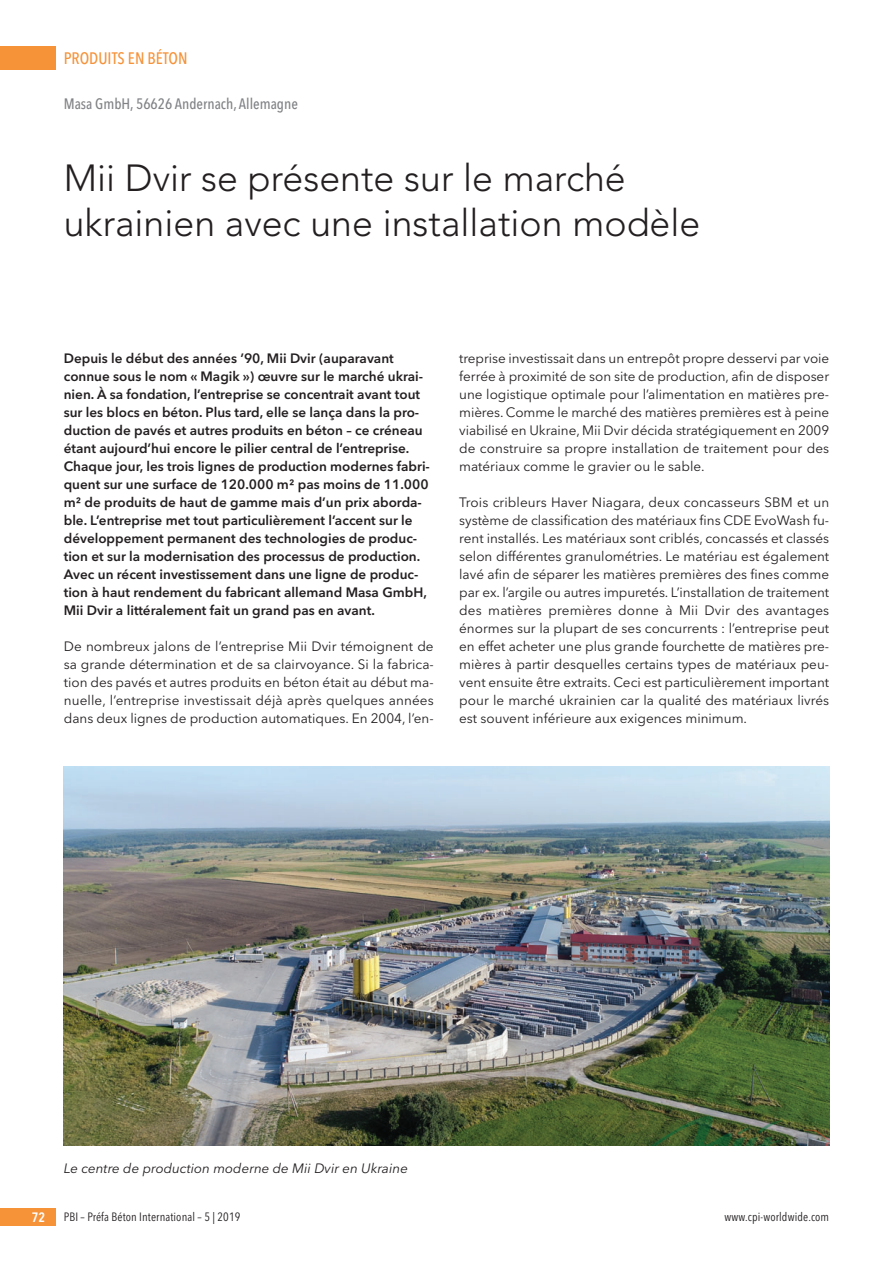
<style>
.page{position:relative;width:893px;height:1263px;background:#fff}
.page>*{position:absolute;margin:0;border:0;box-sizing:border-box;transform-origin:0 0}
.t1{font:300 37.5px/45px "Avenir";color:#231f20}
.t2{font:500 16.5px "Avenir Next Condensed";color:#f69238}
.t3{font:500 15px "Avenir Next Condensed";color:#808285}
.t4{font:13.5px/18px "Avenir Next";color:#231f20;text-align:justify}
.t5{font:600 13.5px/18px "Avenir Next";color:#231f20}
.t6{font:italic 13.5px "Avenir Next";color:#231f20}
.t7{font:600 13.5px "Avenir Next Condensed";color:#fff}
.t8{font:12px "Avenir Next Condensed";letter-spacing:.01em;color:#231f20}
</style>
<div class="page">
<img style="left:64px;top:766px;width:765px;height:379px">
<div style="left:0;top:47px;width:55px;height:23px;background:#f69238"></div>
<div style="left:0;top:1208px;width:55px;height:18px;background:#f69238"></div>
<p class="t2" style="left:64px;top:51px;width:125px">PRODUITS EN BÉTON</p>
<p class="t3" style="left:64px;top:97px;width:236px">Masa GmbH, 56626 Andernach, Allemagne</p>
<h1 class="t1" style="left:64px;top:158px;width:638px">Mii Dvir se présente sur le marché ukrainien avec une installation modèle</h1>
<p class="t5" style="left:64px;top:350px;width:368px">Depuis le début des années ’90, Mii Dvir (auparavant connue sous le nom « Magik ») œuvre sur le marché ukrai&shy;nien. À sa fondation, l’entreprise se concentrait avant tout sur les blocs en béton. Plus tard, elle se lança dans la pro&shy;duction de pavés et autres produits en béton – ce créneau étant aujourd’hui encore le pilier central de l’entreprise.<br>Chaque jour, les trois lignes de production modernes fabri&shy;quent sur une surface de 120.000 m² pas moins de 11.000 m² de produits de haut de gamme mais d’un prix aborda&shy;ble. L’entreprise met tout particulièrement l’accent sur le développement permanent des technologies de produc&shy;tion et sur la modernisation des processus de production.<br>Avec un récent investissement dans une ligne de produc&shy;tion à haut rendement du fabricant allemand Masa GmbH, Mii Dvir a littéralement fait un grand pas en avant.</p>
<p class="t4" style="left:64px;top:638px;width:371px">De nombreux jalons de l’entreprise Mii Dvir témoignent de sa grande détermination et de sa clairvoyance. Si la fabrica&shy;tion des pavés et autres produits en béton était au début ma&shy;nuelle, l’entreprise investissait déjà après quelques années dans deux lignes de production automatiques. En 2004, l’en-</p>
<p class="t4" style="left:459px;top:350px;width:371px">treprise investissait dans un entrepôt propre desservi par voie ferrée à proximité de son site de production, afin de disposer une logistique optimale pour l’alimentation en matières pre&shy;mières. Comme le marché des matières premières est à peine viabilisé en Ukraine, Mii Dvir décida stratégiquement en 2009 de construire sa propre installation de traitement pour des matériaux comme le gravier ou le sable.</p>
<p class="t4" style="left:459px;top:494px;width:371px">Trois cribleurs Haver Niagara, deux concasseurs SBM et un système de classification des matériaux fins CDE EvoWash fu&shy;rent installés. Les matériaux sont criblés, concassés et classés selon différentes granulométries. Le matériau est également lavé afin de séparer les matières premières des fines comme par ex. l’argile ou autres impuretés. L’installation de traitement des matières premières donne à Mii Dvir des avantages énormes sur la plupart de ses concurrents : l’entreprise peut en effet acheter une plus grande fourchette de matières pre&shy;mières à partir desquelles certains types de matériaux peu&shy;vent ensuite être extraits. Ceci est particulièrement important pour le marché ukrainien car la qualité des matériaux livrés est souvent inférieure aux exigences minimum.</p>
<p class="t6" style="left:64px;top:1162px;width:346px">Le centre de production moderne de Mii Dvir en Ukraine</p>
<p class="t7" style="left:32px;top:1209px;width:15px">72</p>
<p class="t8" style="left:64px;top:1209px;width:178px">PBI – Préfa Béton International – 5 | 2019</p>
<p class="t8" style="left:725px;top:1209px;width:106px">www.cpi-worldwide.com</p>
</div>
